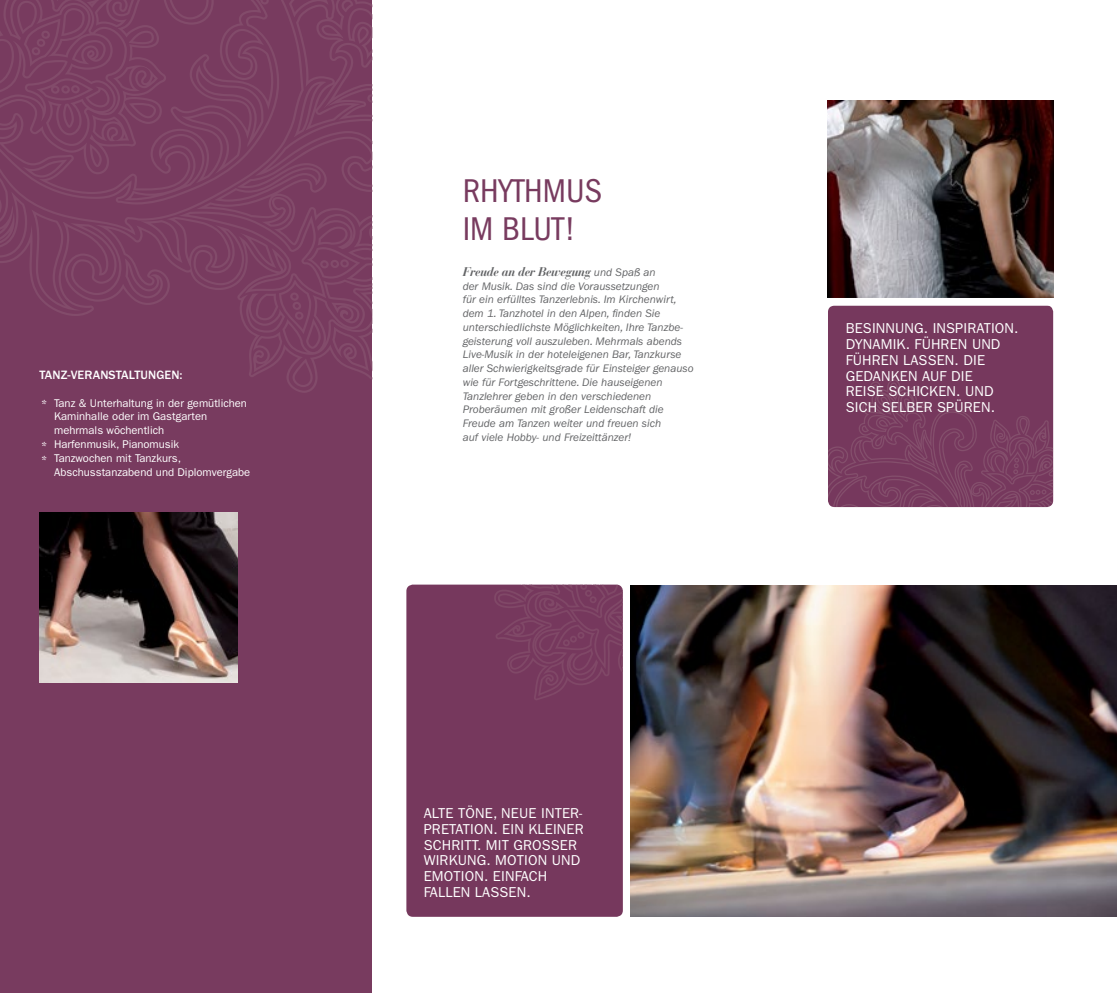
<style>
.page{position:relative;width:1117px;height:993px;background:#fff}
.page>*{position:absolute;margin:0;border:0;box-sizing:border-box;transform-origin:0 0}
.t1{font:condensed 34px/37.5px "ITC Franklin Gothic Std";color:#783b5f}
.t2{font:14.38px/15.8px "ITC Franklin Gothic Std";letter-spacing:.01em;color:#fff}
.t3{font:italic 700 12.5px "Bauer Bodoni";letter-spacing:-.03em;color:#636466}
.t4{font:500 12.5px "ITC Franklin Gothic Std";letter-spacing:.01em;color:#fff}
.t5{font:italic 11.25px/13.8px "ITC Franklin Gothic Std";color:#636466}
.t6{font:11.25px "ITC Franklin Gothic Std";color:#fff}
.s1{font-family:"Bodoni Classic Chancery";font-size:13.75px}
.s2{font-family:"ITC Franklin Gothic Std";font-weight:400;font-size:11.25px}
</style>
<div class="page">
<div style="left:827px;top:305px;width:225px;height:202px;background:#76385d;border-radius:7px"></div>
<svg style="left:827px;top:379px;width:225px;height:128px"></svg>
<img style="left:827px;top:100px;width:225px;height:198px">
<div style="left:406px;top:584px;width:216px;height:332px;background:#76385d;border-radius:7px"></div>
<svg style="left:493px;top:584px;width:130px;height:116px"></svg>
<img style="left:630px;top:585px;width:486px;height:331px">
<div style="left:0;top:0;width:372px;height:992px;background:#783b5f"></div>
<svg style="left:0;top:0;width:372px;height:387px"></svg>
<img style="left:39px;top:512px;width:198px;height:170px">
<p class="t4" style="left:39px;top:368px;width:145px">TANZ-VERANSTALTUNGEN:</p>
<p class="t6" style="left:39px;top:396px;width:209px"><span class="s1">*</span> Tanz &amp; Unterhaltung in der gemütlichen</p>
<p class="t6" style="left:54px;top:410px;width:155px">Kaminhalle oder im Gastgarten</p>
<p class="t6" style="left:54px;top:424px;width:111px">mehrmals wöchentlich</p>
<p class="t6" style="left:39px;top:437px;width:141px"><span class="s1">*</span> Harfenmusik, Pianomusik</p>
<p class="t6" style="left:39px;top:451px;width:143px"><span class="s1">*</span> Tanzwochen mit Tanzkurs,</p>
<p class="t6" style="left:54px;top:465px;width:197px">Abschusstanzabend und Diplomvergabe</p>
<h1 class="t1" style="left:462px;top:172px;width:141px">RHYTHMUS<br>IM BLUT!</h1>
<p class="t3" style="left:462px;top:264px;width:194px">Freude an der Bewegung <span class="s2">und Spaß an</span></p>
<p class="t5" style="left:462px;top:279px;width:232px">der Musik. Das sind die Voraussetzungen<br>für ein erfülltes Tanzerlebnis. Im Kirchenwirt, dem 1. Tanzhotel in den Alpen, finden Sie unterschiedlichste Möglichkeiten, Ihre Tanzbe&shy;geisterung voll auszuleben. Mehrmals abends Live-Musik in der hoteleigenen Bar, Tanzkurse aller Schwierigkeitsgrade für Einsteiger genauso wie für Fortgeschrittene. Die hauseigenen Tanzlehrer geben in den verschiedenen Proberäumen mit großer Leidenschaft die Freude am Tanzen weiter und freuen sich<br>auf viele Hobby- und Freizeittänzer!</p>
<p class="t2" style="left:423px;top:804px;width:161px">ALTE TÖNE, NEUE INTER-<br>PRETATION. EIN KLEINER<br>SCHRITT. MIT GROSSER<br>WIRKUNG. MOTION UND<br>EMOTION. EINFACH<br>FALLEN LASSEN.</p>
<p class="t2" style="left:845px;top:320px;width:174px">BESINNUNG. INSPIRATION.<br>DYNAMIK. FÜHREN UND<br>FÜHREN LASSEN. DIE<br>GEDANKEN AUF DIE<br>REISE SCHICKEN. UND<br>SICH SELBER SPÜREN.</p>
</div>
